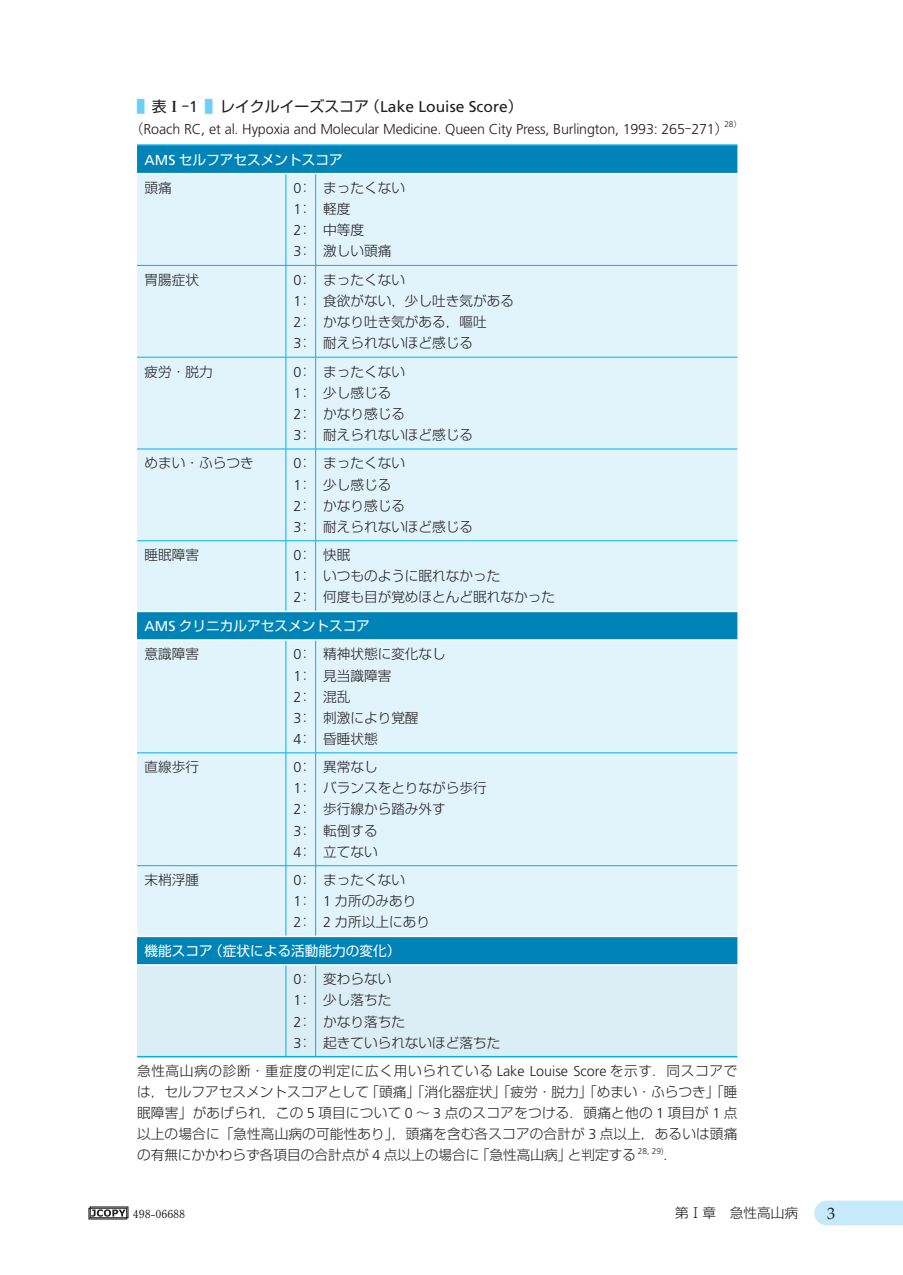
<style>
.page{position:relative;width:903px;height:1275px;background:#fff}
.page>*{position:absolute;margin:0;border:0;box-sizing:border-box;transform-origin:0 0}
.t1{font:15.58px "Frutiger";color:#231f20}
.t2{font:300 14.35px/21px "Frutiger";letter-spacing:-.01em;color:#231f20;text-align:justify}
.t3{font:300 13.65px/21px "Shin Go Pr 5";color:#231f20}
.t4{font:13.65px/28.5px "Shin Go Pr 5";color:#fff}
.t5{font:700 11.2px "Futo Min A101 Pr 5";color:#231f20}
.t6{font:300 8.4px "Frutiger";color:#231f20}
.s1{font-family:"Shin Go Pr 5";font-size:14.88px;color:#6bcff6}
.s2{font-family:"Shin Go Pr 5";font-size:14.88px}
.s3{font-family:"Matisse Pro B";font-size:14.88px}
.s4{font-family:"Shin Go Pr 5";font-size:13.65px}
.s5{font-family:"Shin Go Pr 5";font-size:7.88px}
.s6{font-family:"Frutiger";font-size:14.35px}
.s7{font-weight:300;color:#231f20}
.s8{font-family:"Palatino";font-weight:400;font-size:16.1px}
</style>
<div class="page">
<svg style="left:814px;top:1200px;width:89px;height:25px;background:#c9ebfa"></svg>
<svg style="left:88px;top:1206px;width:40px;height:13px"></svg>
<div style="left:137px;top:146px;width:600px;height:818px;background:#0083b6"></div>
<div style="left:137px;top:174px;width:600px;height:762px;background:#e1f4fc"></div>
<div style="left:137px;top:966px;width:600px;height:90px;background:#dbedf5"></div>
<hr style="left:137px;top:173px;width:149px;height:1px;background:#fff">
<hr style="left:286px;top:173px;width:30px;height:1px;background:#fff">
<hr style="left:316px;top:173px;width:421px;height:1px;background:#fff">
<hr style="left:137px;top:611px;width:149px;height:1px;background:#fff">
<hr style="left:286px;top:611px;width:30px;height:1px;background:#fff">
<hr style="left:316px;top:611px;width:421px;height:1px;background:#fff">
<hr style="left:137px;top:639px;width:149px;height:2px;background:#fff">
<hr style="left:286px;top:639px;width:30px;height:2px;background:#fff">
<hr style="left:316px;top:639px;width:421px;height:2px;background:#fff">
<hr style="left:137px;top:936px;width:149px;height:1px;background:#fff">
<hr style="left:286px;top:936px;width:30px;height:1px;background:#fff">
<hr style="left:316px;top:936px;width:421px;height:1px;background:#fff">
<hr style="left:137px;top:144px;width:149px;height:2px;background:#00aeef">
<hr style="left:286px;top:144px;width:30px;height:2px;background:#00aeef">
<hr style="left:316px;top:144px;width:421px;height:2px;background:#00aeef">
<hr style="left:137px;top:1056px;width:149px;height:1px;background:#00aeef">
<hr style="left:286px;top:1056px;width:30px;height:1px;background:#00aeef">
<hr style="left:316px;top:1056px;width:421px;height:1px;background:#00aeef">
<hr style="left:286px;top:174px;width:1px;height:91px;background:#00aeef">
<hr style="left:315px;top:174px;width:1px;height:91px;background:#00aeef">
<hr style="left:286px;top:266px;width:1px;height:91px;background:#00aeef">
<hr style="left:315px;top:266px;width:1px;height:91px;background:#00aeef">
<hr style="left:286px;top:357px;width:1px;height:92px;background:#00aeef">
<hr style="left:315px;top:357px;width:1px;height:92px;background:#00aeef">
<hr style="left:286px;top:449px;width:1px;height:91px;background:#00aeef">
<hr style="left:315px;top:449px;width:1px;height:91px;background:#00aeef">
<hr style="left:286px;top:541px;width:1px;height:70px;background:#00aeef">
<hr style="left:315px;top:541px;width:1px;height:70px;background:#00aeef">
<hr style="left:137px;top:265px;width:149px;height:1px;background:#00aeef">
<hr style="left:286px;top:265px;width:30px;height:1px;background:#00aeef">
<hr style="left:316px;top:265px;width:421px;height:1px;background:#00aeef">
<hr style="left:137px;top:357px;width:149px;height:1px;background:#00aeef">
<hr style="left:286px;top:357px;width:30px;height:1px;background:#00aeef">
<hr style="left:316px;top:357px;width:421px;height:1px;background:#00aeef">
<hr style="left:137px;top:449px;width:149px;height:1px;background:#00aeef">
<hr style="left:286px;top:449px;width:30px;height:1px;background:#00aeef">
<hr style="left:316px;top:449px;width:421px;height:1px;background:#00aeef">
<hr style="left:137px;top:540px;width:149px;height:1px;background:#00aeef">
<hr style="left:286px;top:540px;width:30px;height:1px;background:#00aeef">
<hr style="left:316px;top:540px;width:421px;height:1px;background:#00aeef">
<hr style="left:286px;top:641px;width:1px;height:112px;background:#00aeef">
<hr style="left:315px;top:641px;width:1px;height:112px;background:#00aeef">
<hr style="left:137px;top:752px;width:149px;height:1px;background:#00aeef">
<hr style="left:286px;top:752px;width:30px;height:1px;background:#00aeef">
<hr style="left:286px;top:753px;width:1px;height:112px;background:#00aeef">
<hr style="left:316px;top:752px;width:421px;height:1px;background:#00aeef">
<hr style="left:315px;top:753px;width:1px;height:112px;background:#00aeef">
<hr style="left:137px;top:865px;width:149px;height:1px;background:#00aeef">
<hr style="left:286px;top:865px;width:30px;height:1px;background:#00aeef">
<hr style="left:286px;top:866px;width:1px;height:70px;background:#00aeef">
<hr style="left:316px;top:865px;width:421px;height:1px;background:#00aeef">
<hr style="left:315px;top:866px;width:1px;height:70px;background:#00aeef">
<hr style="left:286px;top:966px;width:1px;height:90px;background:#00aeef">
<hr style="left:315px;top:966px;width:1px;height:90px;background:#00aeef">
<p class="t1" style="left:137px;top:98px;width:387px"><span class="s1">▌</span><span class="s2">表</span><span class="s3">Ⅰ</span><span class="s2">︲</span>1 <span class="s1">▌</span><span class="s2">レイクルイーズスコア（</span>Lake Louise Score<span class="s2">）</span></p>
<p class="t2" style="left:130px;top:118px;width:600px"><span class="s4">（</span>Roach RC, et al. Hypoxia and Molecular Medicine. Queen City Press, Burlington, 1993: 265<span class="s4">-</span>271<span class="s4">）</span></p>
<p class="t6" style="left:724px;top:119px;width:19px">28<span class="s5">）</span></p>
<p class="t4" style="left:144px;top:144px;width:200px"><span class="s6">AMS</span> セルフアセスメントスコア<span class="s7">頭痛</span></p>
<p class="t2" style="left:293px;top:178px;width:20px">0<span class="s4">：</span>1<span class="s4">：</span>2<span class="s4">：</span>3<span class="s4">：</span></p>
<p class="t3" style="left:323px;top:176px;width:83px">まったくない軽度<br>中等度<br>激しい頭痛</p>
<p class="t3" style="left:144px;top:268px;width:56px">胃腸症状</p>
<p class="t2" style="left:293px;top:269px;width:20px">0<span class="s4">：</span>1<span class="s4">：</span>2<span class="s4">：</span>3<span class="s4">：</span></p>
<p class="t3" style="left:323px;top:268px;width:192px">まったくない<br>食欲がない，少し吐き気があるかなり吐き気がある，嘔吐<br>耐えられないほど感じる</p>
<p class="t3" style="left:144px;top:360px;width:70px">疲労・脱力</p>
<p class="t2" style="left:293px;top:361px;width:20px">0<span class="s4">：</span>1<span class="s4">：</span>2<span class="s4">：</span>3<span class="s4">：</span></p>
<p class="t3" style="left:323px;top:360px;width:152px">まったくない<br>少し感じる<br>かなり感じる<br>耐えられないほど感じる</p>
<p class="t3" style="left:144px;top:451px;width:111px">めまい・ふらつき</p>
<p class="t2" style="left:293px;top:453px;width:20px">0<span class="s4">：</span>1<span class="s4">：</span>2<span class="s4">：</span>3<span class="s4">：</span></p>
<p class="t3" style="left:323px;top:451px;width:152px">まったくない<br>少し感じる<br>かなり感じる<br>耐えられないほど感じる</p>
<p class="t3" style="left:144px;top:543px;width:56px">睡眠障害</p>
<p class="t2" style="left:293px;top:545px;width:20px">0<span class="s4">：</span>1<span class="s4">：</span>2<span class="s4">：</span></p>
<p class="t3" style="left:323px;top:543px;width:233px">快眠<br>いつものように眠れなかった<br>何度も目が覚めほとんど眠れなかった</p>
<p class="t4" style="left:144px;top:610px;width:227px"><span class="s6">AMS</span> クリニカルアセスメントスコア<span class="s7">意識障害</span></p>
<p class="t2" style="left:293px;top:644px;width:20px">0<span class="s4">：</span>1<span class="s4">：</span>2<span class="s4">：</span>3<span class="s4">：</span>4<span class="s4">：</span></p>
<p class="t3" style="left:323px;top:642px;width:124px">精神状態に変化なし見当識障害<br>混乱<br>刺激により覚醒<br>昏睡状態</p>
<p class="t3" style="left:144px;top:755px;width:56px">直線歩行</p>
<p class="t2" style="left:293px;top:757px;width:20px">0<span class="s4">：</span>1<span class="s4">：</span>2<span class="s4">：</span>3<span class="s4">：</span>4<span class="s4">：</span></p>
<p class="t3" style="left:323px;top:755px;width:165px">異常なし<br>バランスをとりながら歩行歩行線から踏み外す<br>転倒する<br>立てない</p>
<p class="t3" style="left:144px;top:868px;width:56px">末梢浮腫</p>
<p class="t2" style="left:293px;top:870px;width:20px">0<span class="s4">：</span>1<span class="s4">：</span>2<span class="s4">：</span></p>
<p class="t3" style="left:323px;top:868px;width:108px">まったくない<br><span class="s6">1</span> カ所のみあり<br><span class="s6">2</span> カ所以上にあり</p>
<p class="t4" style="left:144px;top:935px;width:257px">機能スコア（症状による活動能力の変化）</p>
<p class="t2" style="left:293px;top:969px;width:20px">0<span class="s4">：</span>1<span class="s4">：</span>2<span class="s4">：</span>3<span class="s4">：</span></p>
<p class="t3" style="left:323px;top:967px;width:179px">変わらない<br>少し落ちた<br>かなり落ちた<br>起きていられないほど落ちた</p>
<p class="t3" style="left:137px;top:1059px;width:602px;text-align:justify">急性高山病の診断・重症度の判定に広く用いられている <span class="s6">Lake Louise Score</span> を示す．同スコアでは，セルフアセスメントスコアとして「頭痛」「消化器症状」「疲労・脱力」「めまい・ふらつき」「睡眠障害」があげられ，この <span class="s6">5</span> 項目について <span class="s6">0</span> ～ <span class="s6">3</span> 点のスコアをつける．頭痛と他の <span class="s6">1</span> 項目が <span class="s6">1</span> 点以上の場合に「急性高山病の可能性あり」，頭痛を含む各スコアの合計が <span class="s6">3</span> 点以上，あるいは頭痛の有無にかかわらず各項目の合計点が <span class="s6">4</span> 点以上の場合に「急性高山病」と判定する</p>
<p class="t6" style="left:638px;top:1146px;width:27px">28, 29)</p>
<p class="t3" style="left:663px;top:1143px;width:15px">．</p>
<p class="t5" style="left:133px;top:1204px;width:54px">498-06688</p>
<p class="t3" style="left:675px;top:1201px;width:161px">第Ⅰ章　急性高山病　 <span class="s8">3</span></p>
</div>
